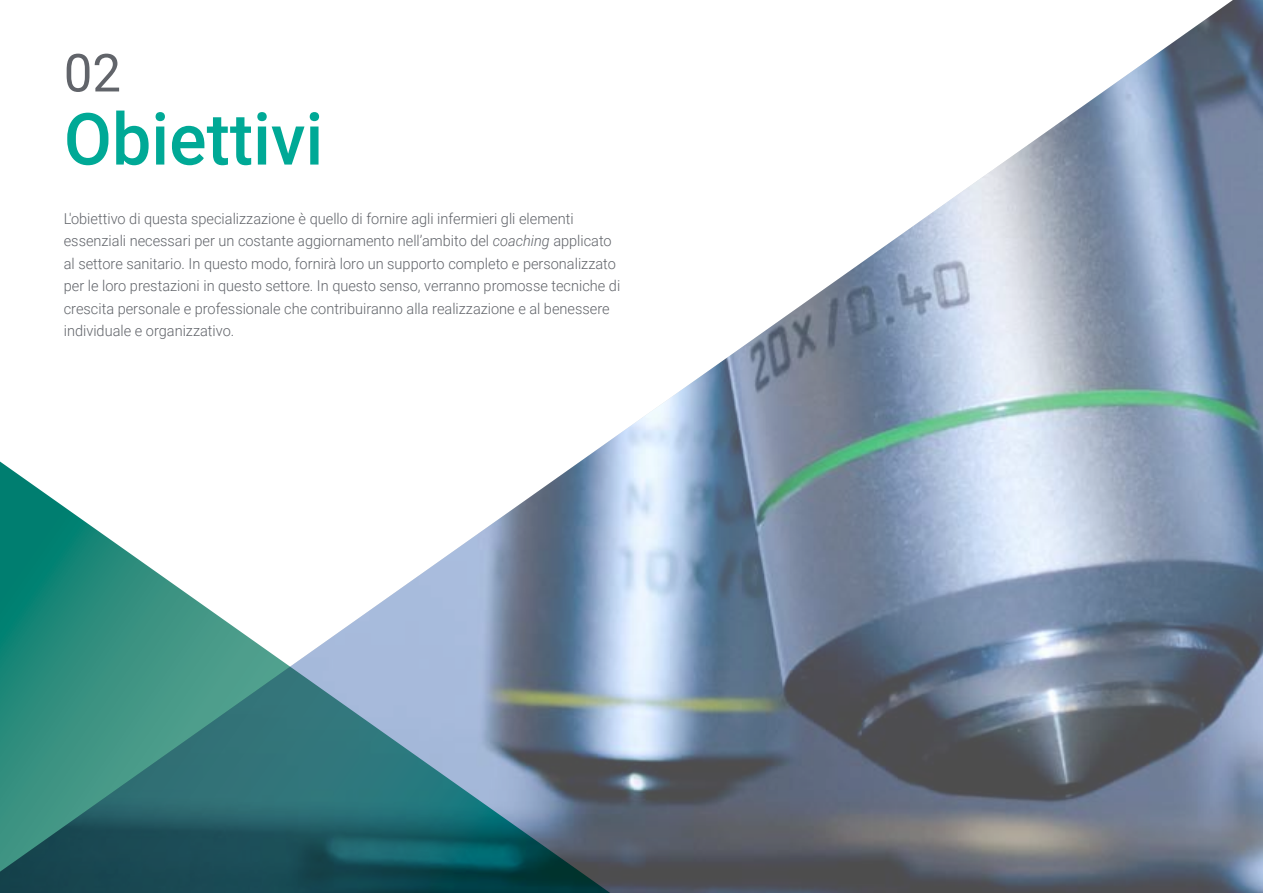
<style>
.page{position:relative;width:1263px;height:893px;background:#fff}
.page>*{position:absolute;margin:0;border:0;box-sizing:border-box;transform-origin:0 0}
.t1{font:500 72px "Roboto";color:#00a996}
.t2{font:52.5px "Roboto";color:#61646a}
.t3{font:300 15px/22.5px "Roboto";color:#61646a}
.s1{font-style:italic}
</style>
<div class="page">
<img style="left:602px;top:0;width:661px;height:893px">
<svg style="left:0;top:446px;width:640px;height:447px"></svg>
<h2 class="t2" style="left:64px;top:36px;width:59px">02</h2>
<h1 class="t1" style="left:64px;top:89px;width:261px">Obiettivi</h1>
<p class="t3" style="left:64px;top:207px;width:558px">L'obiettivo di questa specializzazione è quello di fornire agli infermieri gli elementi essenziali necessari per un costante aggiornamento nell’ambito del <span class="s1">coaching</span> applicato al settore sanitario. In questo modo, fornirà loro un supporto completo e personalizzato per le loro prestazioni in questo settore. In questo senso, verranno promosse tecniche di crescita personale e professionale che contribuiranno alla realizzazione e al benessere individuale e organizzativo.</p>
</div>
